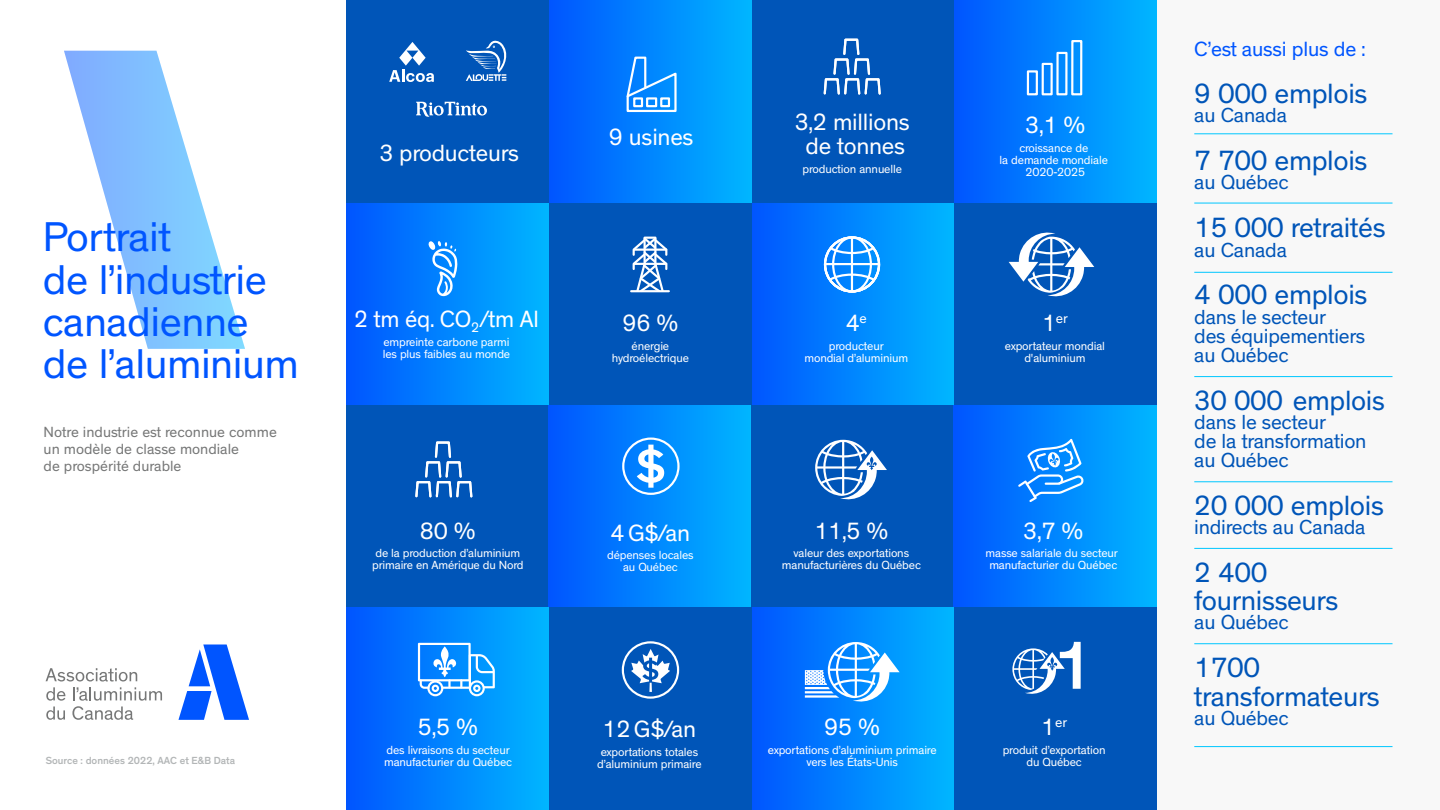
<style>
.page{position:relative;width:1440px;height:810px;background:#fff}
.page>*{position:absolute;margin:0;border:0;box-sizing:border-box;transform-origin:0 0}
.t1{font:42.38px/42.4px "Theinhardt";letter-spacing:-.01em;color:#05f}
.t2{font:28.35px/28.3px "Theinhardt";letter-spacing:-.01em;color:#0055b8}
.t3{font:24px/24px "Theinhardt";letter-spacing:-.01em;color:#fff;text-align:center}
.t4{font:23.85px "Theinhardt";letter-spacing:-.01em;color:#fff}
.t5{font:21px "Theinhardt";letter-spacing:-.01em;color:#05f}
.t6{font:20.7px/19.1px "Theinhardt";letter-spacing:-.01em;color:#0055b8}
.t7{font:15px/17.2px "Theinhardt";color:#767777}
.t8{font:14.02px "Theinhardt";color:#fff}
.t9{font:12px/12px "Theinhardt";letter-spacing:-.01em;color:#fff;text-align:center}
.t10{font:500 10.5px "Theinhardt";color:#b3b6b7}
.s1{font-size:24px}
</style>
<div class="page">
<div style="left:1125px;top:0;width:315px;height:810px;background:#f8f8f8"></div>
<svg style="left:1194px;top:133px;width:199px;height:2px"></svg>
<svg style="left:1194px;top:202px;width:199px;height:2px"></svg>
<svg style="left:1194px;top:272px;width:199px;height:1px"></svg>
<svg style="left:1194px;top:376px;width:199px;height:1px"></svg>
<svg style="left:1194px;top:481px;width:199px;height:1px"></svg>
<svg style="left:1194px;top:548px;width:199px;height:1px"></svg>
<svg style="left:1194px;top:643px;width:199px;height:1px"></svg>
<svg style="left:1194px;top:746px;width:199px;height:1px"></svg>
<svg style="left:64px;top:51px;width:181px;height:298px"></svg>
<div style="left:954px;top:203px;width:202px;height:202px;background:#0055b8"></div>
<div style="left:751px;top:203px;width:203px;height:202px;background:linear-gradient(to right,#05f,#00b6ff)"></div>
<div style="left:549px;top:203px;width:202px;height:202px;background:#0055b8"></div>
<div style="left:346px;top:203px;width:203px;height:202px;background:linear-gradient(to right,#05f,#00b6ff)"></div>
<div style="left:954px;top:0;width:202px;height:203px;background:linear-gradient(to right,#05f,#00b5ff)"></div>
<div style="left:751px;top:0;width:203px;height:203px;background:#0055b8"></div>
<div style="left:549px;top:0;width:202px;height:203px;background:linear-gradient(to right,#05f,#00b5ff)"></div>
<div style="left:346px;top:0;width:203px;height:203px;background:#0055b8"></div>
<div style="left:346px;top:405px;width:203px;height:203px;background:#0055b8"></div>
<div style="left:549px;top:405px;width:202px;height:203px;background:linear-gradient(to right,#05f,#00b5ff)"></div>
<div style="left:751px;top:405px;width:203px;height:203px;background:#0055b8"></div>
<div style="left:954px;top:405px;width:202px;height:203px;background:linear-gradient(to right,#05f,#00b5ff)"></div>
<div style="left:954px;top:608px;width:202px;height:202px;background:#0055b8"></div>
<div style="left:751px;top:608px;width:203px;height:202px;background:linear-gradient(to right,#05f,#00b6ff)"></div>
<div style="left:549px;top:608px;width:202px;height:202px;background:#0055b8"></div>
<div style="left:346px;top:608px;width:203px;height:202px;background:linear-gradient(to right,#05f,#00b6ff)"></div>
<svg style="left:625px;top:55px;width:53px;height:58px;background:#2e9cff"></svg>
<div style="left:633px;top:97px;width:10px;height:10px;border:2px solid #fff"></div>
<div style="left:646px;top:97px;width:11px;height:10px;border:2px solid #fff"></div>
<div style="left:660px;top:97px;width:10px;height:10px;border:2px solid #fff"></div>
<svg style="left:823px;top:38px;width:58px;height:57px"></svg>
<div style="left:1027px;top:70px;width:11px;height:25px;border:2px solid #fff"></div>
<div style="left:1042px;top:63px;width:11px;height:32px;border:2px solid #fff"></div>
<div style="left:1056px;top:52px;width:12px;height:43px;border:2px solid #fff"></div>
<div style="left:1071px;top:40px;width:11px;height:55px;border:2px solid #fff"></div>
<hr style="left:631px;top:290px;width:38px;height:2px;background:#fff">
<svg style="left:632px;top:236px;width:37px;height:57px"></svg>
<hr style="left:634px;top:249px;width:32px;height:2px;background:#fff">
<svg style="left:428px;top:241px;width:30px;height:55px"></svg>
<svg style="left:824px;top:236px;width:56px;height:57px"></svg>
<svg style="left:1009px;top:232px;width:85px;height:65px"></svg>
<svg style="left:622px;top:438px;width:58px;height:57px"></svg>
<svg style="left:1018px;top:439px;width:66px;height:63px;background:#339bff"></svg>
<svg style="left:418px;top:643px;width:77px;height:53px"></svg>
<svg style="left:622px;top:641px;width:57px;height:58px"></svg>
<svg style="left:1012px;top:642px;width:69px;height:52px"></svg>
<svg style="left:815px;top:440px;width:72px;height:60px"></svg>
<svg style="left:46px;top:668px;width:116px;height:52px"></svg>
<svg style="left:178px;top:645px;width:71px;height:75px"></svg>
<svg style="left:805px;top:642px;width:95px;height:63px"></svg>
<svg style="left:415px;top:441px;width:58px;height:57px"></svg>
<svg style="left:389px;top:42px;width:45px;height:40px"></svg>
<svg style="left:466px;top:40px;width:41px;height:41px"></svg>
<svg style="left:416px;top:102px;width:71px;height:15px"></svg>
<h1 class="t1" style="left:43px;top:217px;width:257px">Portrait<br>de l’industrie canadienne de l’aluminium</h1>
<p class="t7" style="left:44px;top:423px;width:235px">Notre industrie est reconnue comme un modèle de classe mondiale<br>de prospérité durable</p>
<p class="t10" style="left:46px;top:754px;width:191px">Source : données 2022, AAC et E&amp;B Data</p>
<h3 class="t4" style="left:379px;top:139px;width:141px">3 producteurs</h3>
<h3 class="t3" style="left:354px;top:308px;width:186px">2 tm éq. CO<sub>2</sub>/tm Al</h3>
<p class="t9" style="left:383px;top:336px;width:129px;text-align:left">empreinte carbone parmi les plus faibles au monde</p>
<h3 class="t3" style="left:420px;top:519px;width:57px">80 %</h3>
<p class="t9" style="left:372px;top:548px;width:153px;text-align:left">de la production d’aluminium primaire en Amérique du Nord</p>
<h3 class="t3" style="left:418px;top:716px;width:62px">5,5 %</h3>
<p class="t9" style="left:384px;top:744px;width:130px;text-align:left">des livraisons du secteur manufacturier du Québec</p>
<h3 class="t3" style="left:609px;top:125px;width:86px">9 usines</h3>
<h3 class="t3" style="left:623px;top:312px;width:57px">96 %</h3>
<p class="t9" style="left:612px;top:340px;width:79px">énergie hydroélectrique</p>
<h3 class="t3" style="left:611px;top:521px;width:81px">4G$/an</h3>
<p class="t9" style="left:607px;top:550px;width:88px">dépenses locales au Québec</p>
<h3 class="t3" style="left:603px;top:718px;width:95px">12G$/an</h3>
<p class="t9" style="left:597px;top:746px;width:106px;text-align:left">exportations totales d’aluminium primaire</p>
<h3 class="t3" style="left:795px;top:110px;width:117px">3,2 millions de tonnes</h3>
<p class="t9" style="left:802px;top:163px;width:101px">production annuelle</p>
<h3 class="t3" style="left:846px;top:312px;width:23px">4<sup>e</sup></h3>
<p class="t9" style="left:804px;top:340px;width:105px">producteur<br>mondial d’aluminium</p>
<h3 class="t3" style="left:1025px;top:114px;width:62px">3,1 %</h3>
<p class="t9" style="left:1000px;top:142px;width:110px">croissance de<br>la demande mondiale<br>2020-2025</p>
<p class="t8" style="left:1042px;top:310px;width:27px"><span class="s1">1</span>er</p>
<p class="t9" style="left:1005px;top:340px;width:102px">exportateur mondial d'aluminium</p>
<h3 class="t3" style="left:814px;top:519px;width:76px">11,5 %</h3>
<p class="t9" style="left:782px;top:548px;width:141px">valeur des exportations manufacturières du Québec</p>
<h3 class="t3" style="left:1023px;top:519px;width:62px">3,7 %</h3>
<p class="t9" style="left:986px;top:548px;width:134px">masse salariale du secteur manufacturier du Québec</p>
<h3 class="t3" style="left:824px;top:716px;width:57px">95 %</h3>
<p class="t9" style="left:768px;top:744px;width:170px">exportations d’aluminium primaire vers les États-Unis</p>
<p class="t8" style="left:1041px;top:714px;width:27px"><span class="s1">1</span>er</p>
<p class="t9" style="left:1003px;top:744px;width:104px">produit d’exportation du Québec</p>
<h3 class="t5" style="left:1194px;top:37px;width:173px">C’est aussi plus de :</h3>
<h2 class="t2" style="left:1194px;top:80px;width:175px">9 000 emplois</h2>
<h3 class="t6" style="left:1194px;top:107px;width:94px">au Canada</h3>
<h2 class="t2" style="left:1194px;top:147px;width:175px">7 700 emplois</h2>
<h3 class="t6" style="left:1194px;top:174px;width:96px">au Québec</h3>
<h2 class="t2" style="left:1194px;top:214px;width:193px">15 000 retraités</h2>
<h3 class="t6" style="left:1194px;top:241px;width:94px">au Canada</h3>
<h2 class="t2" style="left:1194px;top:281px;width:175px">4 000 emplois</h2>
<h3 class="t6" style="left:1194px;top:308px;width:173px">dans le secteur<br>des équipementiers au Québec</h3>
<h2 class="t2" style="left:1194px;top:387px;width:192px">30 000 emplois</h2>
<h3 class="t6" style="left:1194px;top:413px;width:174px">dans le secteur<br>de la transformation au Québec</h3>
<h2 class="t2" style="left:1194px;top:492px;width:191px">20 000 emplois</h2>
<h3 class="t6" style="left:1194px;top:518px;width:173px">indirects au Canada</h3>
<h2 class="t2" style="left:1194px;top:559px;width:146px">2 400 fournisseurs</h2>
<h3 class="t6" style="left:1194px;top:614px;width:96px">au Québec</h3>
<h2 class="t2" style="left:1194px;top:654px;width:187px">1700 transformateurs</h2>
<h3 class="t6" style="left:1194px;top:709px;width:96px">au Québec</h3>
</div>
